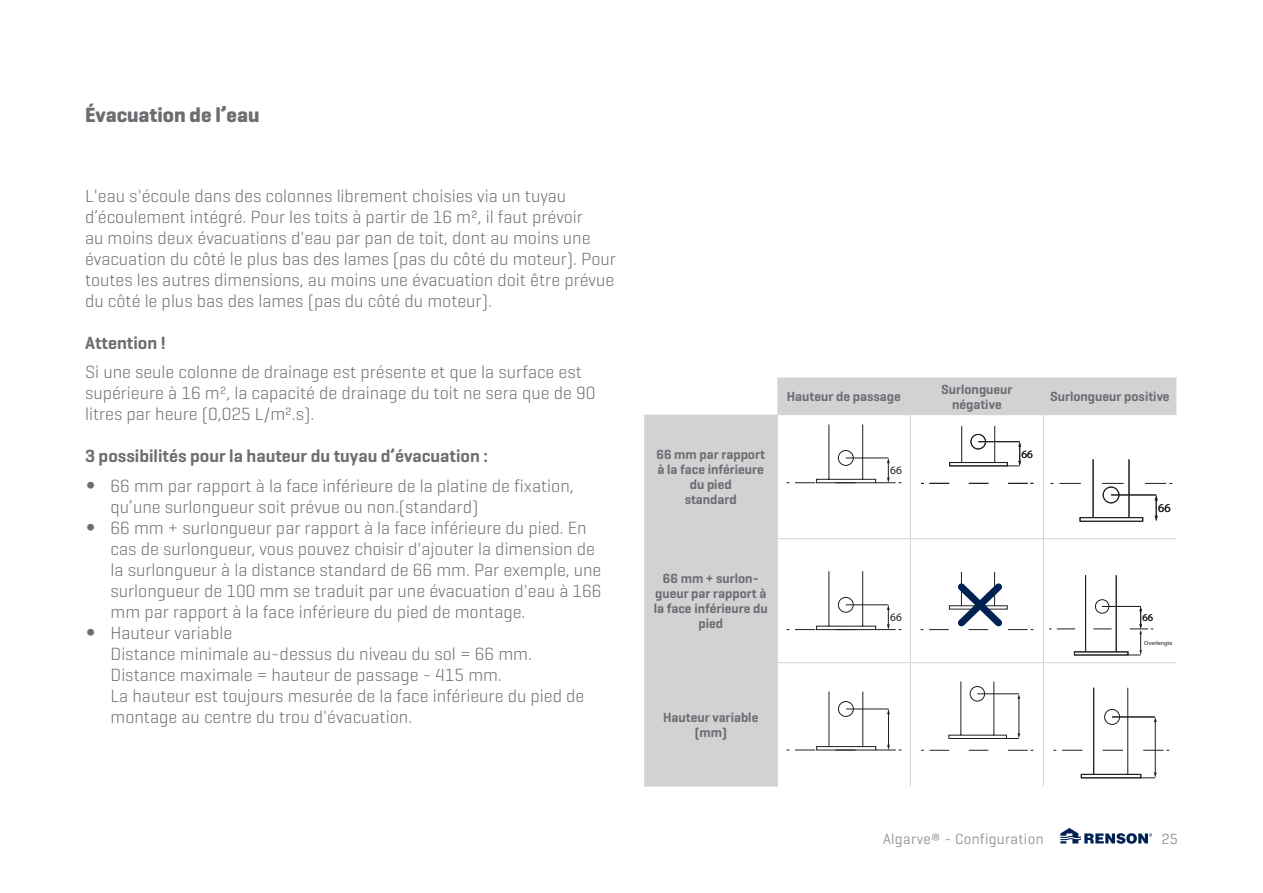
<style>
.page{position:relative;width:1263px;height:893px;background:#fff}
.page>*{position:absolute;margin:0;border:0;box-sizing:border-box;transform-origin:0 0}
.t1{font:700 21px "Geogrotesque";color:#6c6d70}
.Body{font:300 18px/21px "Geogrotesque";color:#6c6d70}
.t2{font:600 18px "Geogrotesque";color:#6c6d70}
.t3{font:15px "Geogrotesque";letter-spacing:.02em;color:#939598}
.Table_H1_Center{font:600 13.5px/15px "Geogrotesque";color:#6c6d70;text-align:center}
.t4{font:12.15px "Myriad Pro";color:#231f20}
.t5{font:11.4px "Myriad Pro";color:#231f20}
.t6{font:11.25px "Myriad Pro";color:#231f20}
.t7{font:10.35px "Myriad Pro";color:#231f20}
.t8{font:6px "Myriad Pro";color:#231f20}
.s1{font-family:"Futura Std"}
</style>
<div class="page">
<svg style="left:1060px;top:828px;width:92px;height:16px"></svg>
<svg style="left:644px;top:378px;width:532px;height:409px"></svg>
<hr style="left:777px;top:414px;width:133px;height:1px;background:#d1d2d4">
<hr style="left:777px;top:415px;width:1px;height:123px;background:#d1d2d4">
<hr style="left:910px;top:414px;width:133px;height:1px;background:#d1d2d4">
<hr style="left:910px;top:415px;width:1px;height:123px;background:#d1d2d4">
<hr style="left:1043px;top:414px;width:133px;height:1px;background:#d1d2d4">
<hr style="left:1043px;top:415px;width:1px;height:123px;background:#d1d2d4">
<hr style="left:777px;top:538px;width:133px;height:1px;background:#d1d2d4">
<hr style="left:777px;top:539px;width:1px;height:123px;background:#d1d2d4">
<hr style="left:910px;top:538px;width:133px;height:1px;background:#d1d2d4">
<hr style="left:910px;top:539px;width:1px;height:123px;background:#d1d2d4">
<hr style="left:1043px;top:538px;width:133px;height:1px;background:#d1d2d4">
<hr style="left:1043px;top:539px;width:1px;height:123px;background:#d1d2d4">
<hr style="left:777px;top:662px;width:133px;height:1px;background:#d1d2d4">
<hr style="left:777px;top:663px;width:1px;height:124px;background:#d1d2d4">
<hr style="left:910px;top:662px;width:133px;height:1px;background:#d1d2d4">
<hr style="left:910px;top:663px;width:1px;height:124px;background:#d1d2d4">
<hr style="left:1043px;top:662px;width:133px;height:1px;background:#d1d2d4">
<hr style="left:1043px;top:663px;width:1px;height:124px;background:#d1d2d4">
<h2 class="t1" style="left:85px;top:102px;width:176px">Évacuation de l’eau</h2>
<p class="Body" style="left:85px;top:185px;width:532px">L'eau s'écoule dans des colonnes librement choisies via un tuyau d’écoulement intégré. Pour les toits à partir de 16 m², il faut prévoir<br>au moins deux évacuations d'eau par pan de toit, dont au moins une évacuation du côté le plus bas des lames (pas du côté du moteur). Pour toutes les autres dimensions, au moins une évacuation doit être prévue du côté le plus bas des lames (pas du côté du moteur).</p>
<h3 class="t2" style="left:85px;top:331px;width:82px">Attention !</h3>
<p class="Body" style="left:85px;top:361px;width:512px">Si une seule colonne de drainage est présente et que la surface est supérieure à 16 m², la capacité de drainage du toit ne sera que de 90 litres par heure (0,025 L/m².s).</p>
<h3 class="t2" style="left:85px;top:445px;width:404px">3 possibilités pour la hauteur du tuyau d’évacuation :</h3>
<p class="Body" style="left:111px;top:475px;width:465px;text-indent:-26px"><span class="s1">•</span> 66 mm par rapport à la face inférieure de la platine de fixation, qu’une surlongueur soit prévue ou non.(standard)</p>
<p class="Body" style="left:111px;top:517px;width:492px;text-indent:-26px"><span class="s1">•</span> 66 mm + surlongueur par rapport à la face inférieure du pied. En cas de surlongueur, vous pouvez choisir d'ajouter la dimension de la surlongueur à la distance standard de 66 mm. Par exemple, une surlongueur de 100 mm se traduit par une évacuation d'eau à 166 mm par rapport à la face inférieure du pied de montage.</p>
<p class="Body" style="left:111px;top:622px;width:475px;text-indent:-26px"><span class="s1">•</span> Hauteur variable<br>Distance minimale au-dessus du niveau du sol = 66 mm.<br>Distance maximale = hauteur de passage - 415 mm.<br>La hauteur est toujours mesurée de la face inférieure du pied de montage au centre du trou d'évacuation.</p>
<p class="Table_H1_Center" style="left:656px;top:447px;width:110px">66 mm par rapport à la face inférieure du pied</p>
<p class="Table_H1_Center" style="left:685px;top:492px;width:54px">standard</p>
<p class="Table_H1_Center" style="left:787px;top:389px;width:115px">Hauteur de passage</p>
<p class="Table_H1_Center" style="left:941px;top:381px;width:73px">Surlongueur négative</p>
<p class="Table_H1_Center" style="left:1050px;top:389px;width:121px">Surlongueur positive</p>
<p class="t5" style="left:890px;top:464px;width:13px">66</p>
<p class="t6" style="left:1021px;top:448px;width:13px">66</p>
<p class="t4" style="left:1158px;top:502px;width:14px">66</p>
<p class="Table_H1_Center" style="left:654px;top:571px;width:116px">66 mm + surlon&shy;gueur par rapport à la face inférieure du pied</p>
<p class="t5" style="left:890px;top:611px;width:13px">66</p>
<p class="t7" style="left:1142px;top:612px;width:12px">66</p>
<p class="t8" style="left:1144px;top:640px;width:30px">Overlengte</p>
<p class="Table_H1_Center" style="left:663px;top:710px;width:97px">Hauteur variable (mm)</p>
<p class="t3" style="left:883px;top:829px;width:162px">Algarve® - Configuration</p>
<p class="t3" style="left:1161px;top:829px;width:18px">25</p>
</div>
